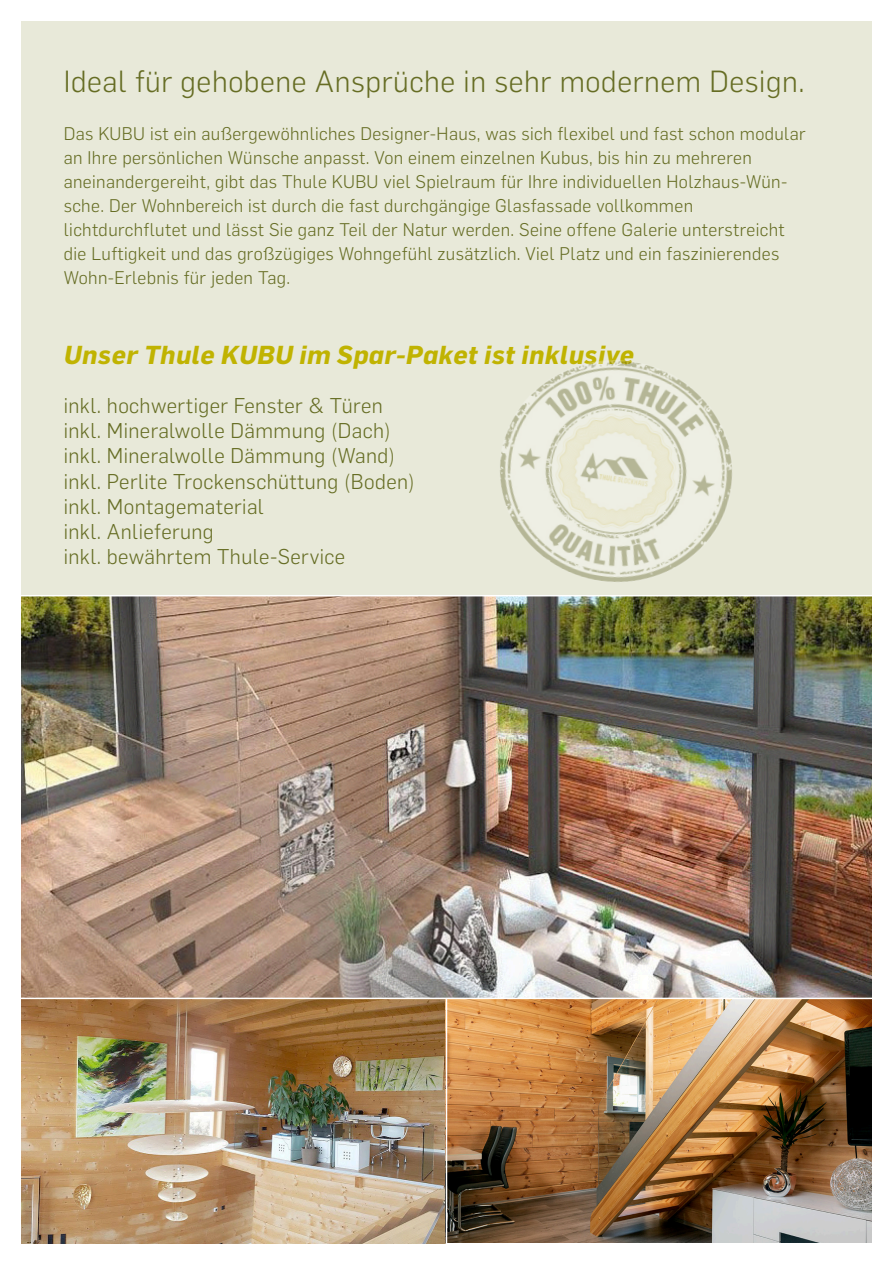
<style>
.page{position:relative;width:893px;height:1263px;background:#fff}
.page>*{position:absolute;margin:0;border:0;box-sizing:border-box;transform-origin:0 0}
.t1{font:300 30px "Flama";letter-spacing:.02em;color:#666d24}
.t2{font:italic 700 25.5px "Flama";letter-spacing:.02em;color:#c0b301}
.t3{font:300 21px "Flama";letter-spacing:.02em;color:#666d24}
.t4{font:300 18px/24px "Flama";letter-spacing:.02em;color:#666d24}
</style>
<div class="page">
<div style="left:21px;top:21px;width:851px;height:977px;background:#e8e9d9"></div>
<img style="left:21px;top:596px;width:851px;height:402px">
<img style="left:21px;top:1000px;width:425px;height:244px">
<img style="left:447px;top:999px;width:425px;height:243px">
<hr style="left:0;top:595px;width:893px;height:1px;background:#fff">
<img style="left:500px;top:361px;width:232px;height:221px">
<p class="t1" style="left:64px;top:61px;width:742px">Ideal für gehobene Ansprüche in sehr modernem Design.</p>
<p class="t4" style="left:64px;top:121px;width:743px">Das KUBU ist ein außergewöhnliches Designer-Haus, was sich flexibel und fast schon modular an Ihre persönlichen Wünsche anpasst. Von einem einzelnen Kubus, bis hin zu mehreren</p>
<p class="t4" style="left:64px;top:169px;width:725px">aneinandergereiht, gibt das Thule KUBU viel Spielraum für Ihre individuellen Holzhaus-Wün&shy;sche. Der Wohnbereich ist durch die fast durchgängige Glasfassade vollkommen</p>
<p class="t4" style="left:64px;top:217px;width:723px">lichtdurchflutet und lässt Sie ganz Teil der Natur werden. Seine offene Galerie unterstreicht die Luftigkeit und das großzügiges Wohngefühl zusätzlich. Viel Platz und ein faszinierendes<br>Wohn-Erlebnis für jeden Tag.</p>
<p class="t2" style="left:64px;top:340px;width:572px">Unser Thule KUBU im Spar-Paket ist inklusive</p>
<p class="t3" style="left:64px;top:391px;width:321px">inkl. hochwertiger Fenster &amp; Türen</p>
<p class="t3" style="left:64px;top:416px;width:328px">inkl. Mineralwolle Dämmung (Dach)</p>
<p class="t3" style="left:64px;top:442px;width:333px">inkl. Mineralwolle Dämmung (Wand)</p>
<p class="t3" style="left:64px;top:467px;width:353px">inkl. Perlite Trockenschüttung (Boden)</p>
<p class="t3" style="left:64px;top:492px;width:202px">inkl. Montagematerial</p>
<p class="t3" style="left:64px;top:517px;width:152px">inkl. Anlieferung</p>
<p class="t3" style="left:64px;top:542px;width:283px">inkl. bewährtem Thule-Service</p>
</div>
